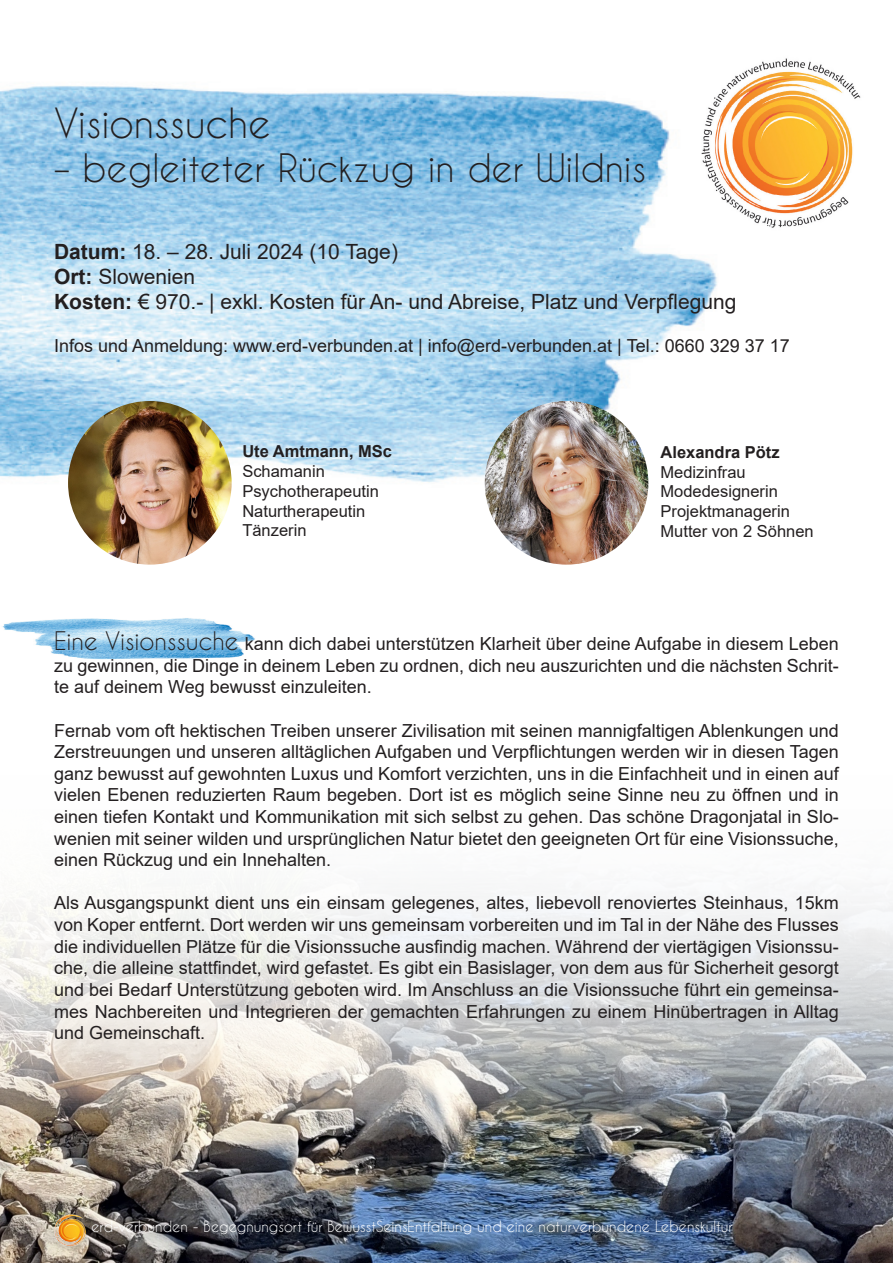
<style>
.page{position:relative;width:893px;height:1263px;background:#fff}
.page>*{position:absolute;margin:0;border:0;box-sizing:border-box;transform-origin:0 0}
.t1{font:39px "Caviar Dreams";color:#231f20}
.t2{font:36.75px "Caviar Dreams";color:#231f20}
.t3{font:21px "Arial";color:#231f20}
.t4{font:18px/21.6px "Arial";color:#231f20;text-align:justify}
.t5{font:16.5px/19.8px "Arial";color:#231f20}
.t6{font:700 16.5px "Arial";color:#231f20}
.t7{font:14.55px "Caviar Dreams";color:#fff}
.s1{font-weight:700}
.s2{font-family:"Caviar Dreams";font-size:24px}
</style>
<div class="page">
<img style="left:0;top:86px;width:717px;height:402px">
<img style="left:693px;top:58px;width:168px;height:179px">
<img style="left:68px;top:401px;width:164px;height:164px;border-radius:82px">
<img style="left:485px;top:401px;width:163px;height:164px;border-radius:82px">
<img style="left:2px;top:618px;width:253px;height:41px">
<img style="left:0;top:896px;width:893px;height:367px">
<img style="left:54px;top:1214px;width:31px;height:32px">
<p class="t1" style="left:54px;top:100px;width:218px">Visionssuche</p>
<p class="t2" style="left:54px;top:146px;width:594px">– begleiteter Rückzug in der Wildnis</p>
<p class="t3" style="left:54px;top:237px;width:345px"><span class="s1">Datum:</span> 18. – 28. Juli 2024 (10 Tage)</p>
<p class="t3" style="left:54px;top:262px;width:143px"><span class="s1">Ort:</span> Slowenien</p>
<p class="t3" style="left:54px;top:287px;width:684px"><span class="s1">Kosten:</span> € 970.- | exkl. Kosten für An- und Abreise, Platz und Verpflegung</p>
<p class="t4" style="left:54px;top:335px;width:737px">Infos und Anmeldung: www.erd-verbunden.at | info@erd-verbunden.at | Tel.: 0660 329 37 17</p>
<p class="t6" style="left:242px;top:440px;width:151px">Ute Amtmann, MSc</p>
<p class="t5" style="left:242px;top:461px;width:84px">Schamanin</p>
<p class="t5" style="left:242px;top:481px;width:138px">Psychotherapeutin</p>
<p class="t5" style="left:242px;top:501px;width:124px">Naturtherapeutin</p>
<p class="t5" style="left:242px;top:521px;width:66px">Tänzerin</p>
<p class="t6" style="left:660px;top:440px;width:121px">Alexandra Pötz</p>
<p class="t5" style="left:660px;top:462px;width:87px">Medizinfrau</p>
<p class="t5" style="left:660px;top:482px;width:119px">Modedesignerin</p>
<p class="t5" style="left:660px;top:501px;width:155px">Projektmanagerin<br>Mutter von 2 Söhnen</p>
<p class="t4" style="left:54px;top:633px;width:786px"><span class="s2">Eine Visionssuche</span> kann dich dabei unterstützen Klarheit über deine Aufgabe in diesem Leben zu gewinnen, die Dinge in deinem Leben zu ordnen, dich neu auszurichten und die nächsten Schrit&shy;te auf deinem Weg bewusst einzuleiten.</p>
<p class="t4" style="left:54px;top:719px;width:786px">Fernab vom oft hektischen Treiben unserer Zivilisation mit seinen mannigfaltigen Ablenkungen und Zerstreuungen und unseren alltäglichen Aufgaben und Verpflichtungen werden wir in diesen Tagen ganz bewusst auf gewohnten Luxus und Komfort verzichten, uns in die Einfachheit und in einen auf vielen Ebenen reduzierten Raum begeben. Dort ist es möglich seine Sinne neu zu öffnen und in einen tiefen Kontakt und Kommunikation mit sich selbst zu gehen. Das schöne Dragonjatal in Slo&shy;wenien mit seiner wilden und ursprünglichen Natur bietet den geeigneten Ort für eine Visionssuche, einen Rückzug und ein Innehalten.</p>
<p class="t4" style="left:54px;top:892px;width:786px">Als Ausgangspunkt dient uns ein einsam gelegenes, altes, liebevoll renoviertes Steinhaus, 15km von Koper entfernt. Dort werden wir uns gemeinsam vorbereiten und im Tal in der Nähe des Flusses die individuellen Plätze für die Visionssuche ausfindig machen. Während der viertägigen Visionssu&shy;che, die alleine stattfindet, wird gefastet. Es gibt ein Basislager, von dem aus für Sicherheit gesorgt und bei Bedarf Unterstützung geboten wird. Im Anschluss an die Visionssuche führt ein gemeinsa&shy;mes Nachbereiten und Integrieren der gemachten Erfahrungen zu einem Hinübertragen in Alltag und Gemeinschaft.</p>
<p class="t7" style="left:91px;top:1218px;width:643px">erd-verbunden - Begegnungsort für BewusstSeinsEntfaltung und eine naturverbundene Lebenskultur</p>
</div>
